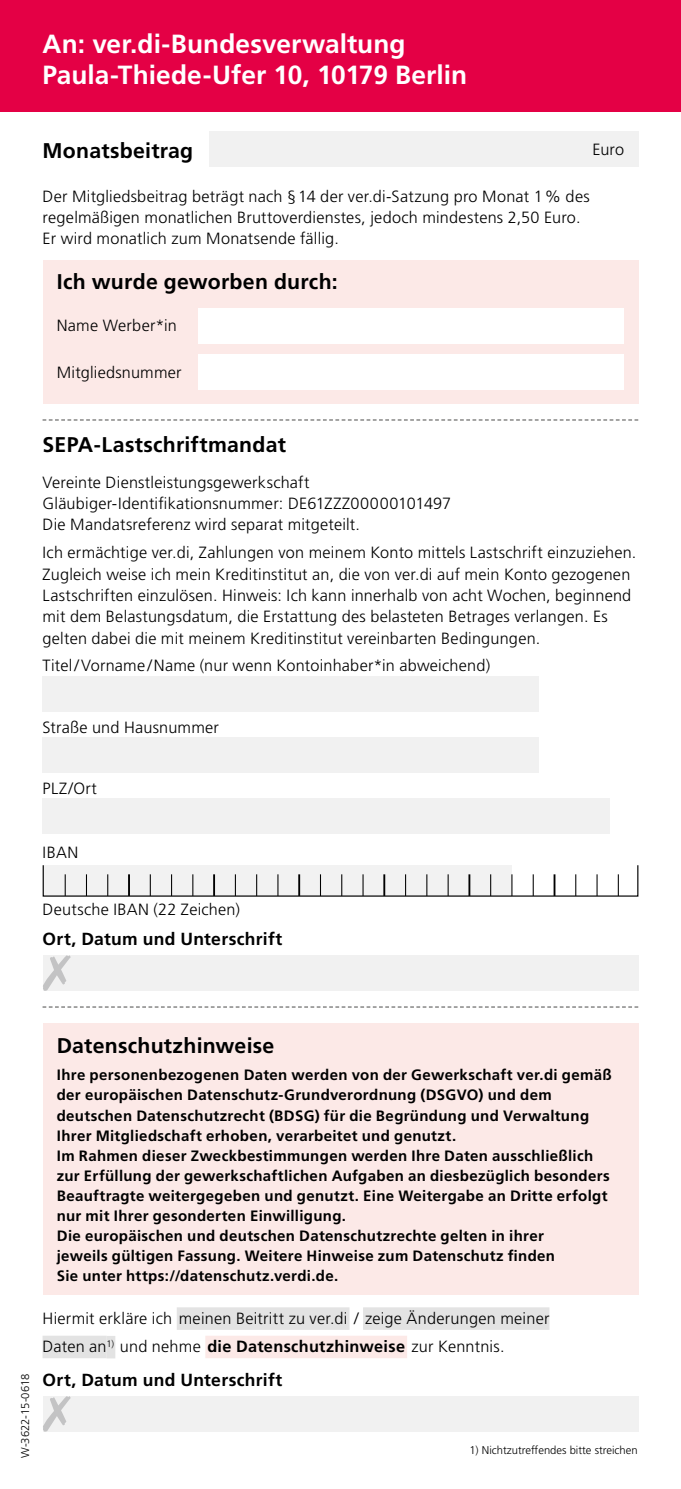
<style>
.page{position:relative;width:681px;height:1489px;background:#fff}
.page>*{position:absolute;margin:0;border:0;box-sizing:border-box;transform-origin:0 0}
.t1{font:700 26.25px/31.2px "Frutiger LT Pro";color:#fff}
.t2{font:700 21.25px "Frutiger LT Pro";letter-spacing:.01em;color:#000}
.t3{font:700 17.5px "Frutiger LT Pro";letter-spacing:.015em;color:#000}
.t4{font:300 16.25px/21.2px "Frutiger LT Pro";letter-spacing:.015em;color:#000}
.t5{font:700 15px/20px "Frutiger LT Pro";letter-spacing:.025em;color:#000}
.t6{font:300 11.25px "Frutiger LT Pro";color:#000}
.s1{font-weight:700}
</style>
<div class="page">
<div style="left:0;top:0;width:680px;height:111px;background:#e40045"></div>
<svg style="left:43px;top:419px;width:595px;height:1px"></svg>
<svg style="left:43px;top:1006px;width:595px;height:1px"></svg>
<svg style="left:42px;top:865px;width:596px;height:32px"></svg>
<div style="left:43px;top:676px;width:496px;height:35px;background:#f1f1f1"></div>
<div style="left:43px;top:737px;width:496px;height:35px;background:#f1f1f1"></div>
<div style="left:43px;top:798px;width:566px;height:35px;background:#f1f1f1"></div>
<div style="left:209px;top:131px;width:429px;height:35px;background:#f1f1f1"></div>
<div style="left:43px;top:260px;width:595px;height:144px;background:#fce9e7"></div>
<div style="left:198px;top:308px;width:426px;height:35px;background:#fff"></div>
<div style="left:198px;top:354px;width:426px;height:35px;background:#fff"></div>
<div style="left:43px;top:955px;width:595px;height:35px;background:#f1f1f1"></div>
<svg style="left:43px;top:955px;width:28px;height:35px"></svg>
<div style="left:43px;top:1395px;width:595px;height:36px;background:#f1f1f1"></div>
<svg style="left:43px;top:1395px;width:28px;height:36px"></svg>
<div style="left:43px;top:1023px;width:595px;height:271px;background:#fce9e7"></div>
<div style="left:177px;top:1307px;width:172px;height:22px;background:#e3e3e3"></div>
<div style="left:363px;top:1307px;width:186px;height:22px;background:#e3e3e3"></div>
<div style="left:43px;top:1335px;width:64px;height:22px;background:#e3e3e3"></div>
<div style="left:107px;top:1335px;width:8px;height:23px;background:#e3e3e3"></div>
<div style="left:205px;top:1335px;width:202px;height:22px;background:#fce9e7"></div>
<h1 class="t1" style="left:43px;top:28px;width:426px">An: ver.di-Bundesverwaltung<br>Paula-Thiede-Ufer 10, 10179 Berlin</h1>
<h2 class="t2" style="left:43px;top:138px;width:152px">Monatsbeitrag</h2>
<p class="t4" style="left:592px;top:139px;width:33px">Euro</p>
<p class="t4" style="left:43px;top:186px;width:548px">Der Mitgliedsbeitrag beträgt nach § 14 der ver.di-Satzung pro Monat 1 % des regelmäßigen monatli chen Brutto verdienstes, jedoch mindestens 2,50 Euro.<br>Er wird monatlich zum Monatsende fällig.</p>
<h2 class="t2" style="left:57px;top:269px;width:282px">Ich wurde geworben durch:</h2>
<p class="t4" style="left:57px;top:315px;width:122px">Name Werber*in</p>
<p class="t4" style="left:57px;top:361px;width:126px">Mitgliedsnummer</p>
<h2 class="t2" style="left:43px;top:432px;width:245px">SEPA-Lastschriftmandat</h2>
<p class="t4" style="left:43px;top:471px;width:410px">Vereinte Dienstleistungsgewerkschaft<br>Gläubiger-Identifikationsnummer: DE61ZZZ00000101497<br>Die Mandatsreferenz wird separat mitgeteilt.</p>
<p class="t4" style="left:43px;top:542px;width:595px">Ich ermächtige ver.di, Zahlungen von meinem Konto mittels Lastschrift einzuziehen.<br>Zugleich weise ich mein Kreditinstitut an, die von ver.di auf mein Konto gezogenen Lastschriften einzulösen. Hinweis: Ich kann innerhalb von acht Wochen, beginnend mit dem Belastungsdatum, die Erstattung des belasteten Betrages verlangen. Es gelten dabei die mit meinem Kreditinstitut verein barten Bedingungen.</p>
<p class="t4" style="left:43px;top:655px;width:449px">Titel / Vorname / Name (nur wenn Kontoinhaber*in abweichend)</p>
<p class="t4" style="left:43px;top:716px;width:178px">Straße und Hausnummer</p>
<p class="t4" style="left:43px;top:777px;width:56px">PLZ/Ort</p>
<p class="t4" style="left:43px;top:841px;width:37px">IBAN</p>
<p class="t4" style="left:43px;top:898px;width:199px">Deutsche IBAN (22 Zeichen)</p>
<p class="t3" style="left:43px;top:928px;width:241px">Ort, Datum und Unterschrift</p>
<p class="t6" style="left:19px;top:1457px;width:86px;rotate:-90deg">W-3622-15-0618</p>
<h2 class="t2" style="left:57px;top:1033px;width:219px">Datenschutzhinweise</h2>
<p class="t5" style="left:57px;top:1065px;width:556px">Ihre personenbezogenen Daten werden von der Gewerkschaft ver.di gemäß der europäischen Datenschutz-Grundverordnung (DSGVO) und dem deutschen Datenschutzrecht (BDSG) für die Begründung und Verwaltung Ihrer Mitgliedschaft erhoben, verarbeitet und genutzt.<br>Im Rahmen dieser Zweckbestimmungen werden Ihre Daten ausschließlich zur Erfüllung der gewerkschaftlichen Aufgaben an dies bezüglich besonders Beauftragte weitergegeben und genutzt. Eine Weitergabe an Dritte erfolgt nur mit Ihrer gesonderten Ein willigung.<br>Die euro päischen und deutschen Datenschutzrechte gelten in ihrer<br>jeweils gültigen Fassung. Weitere Hinweise zum Datenschutz finden<br>Sie unter https://datenschutz.verdi.de.</p>
<p class="t4" style="left:43px;top:1303px;width:508px;line-height:28.2px">Hiermit erkläre ich meinen Beitritt zu ver.di / zeige Änderungen meiner<br>Daten an<sup>1)</sup> und nehme <span class="s1">die Datenschutzhinweise</span> zur Kenntnis.</p>
<p class="t3" style="left:43px;top:1369px;width:241px">Ort, Datum und Unterschrift</p>
<p class="t6" style="left:469px;top:1442px;width:170px">1) Nichtzutreffendes bitte streichen</p>
</div>
